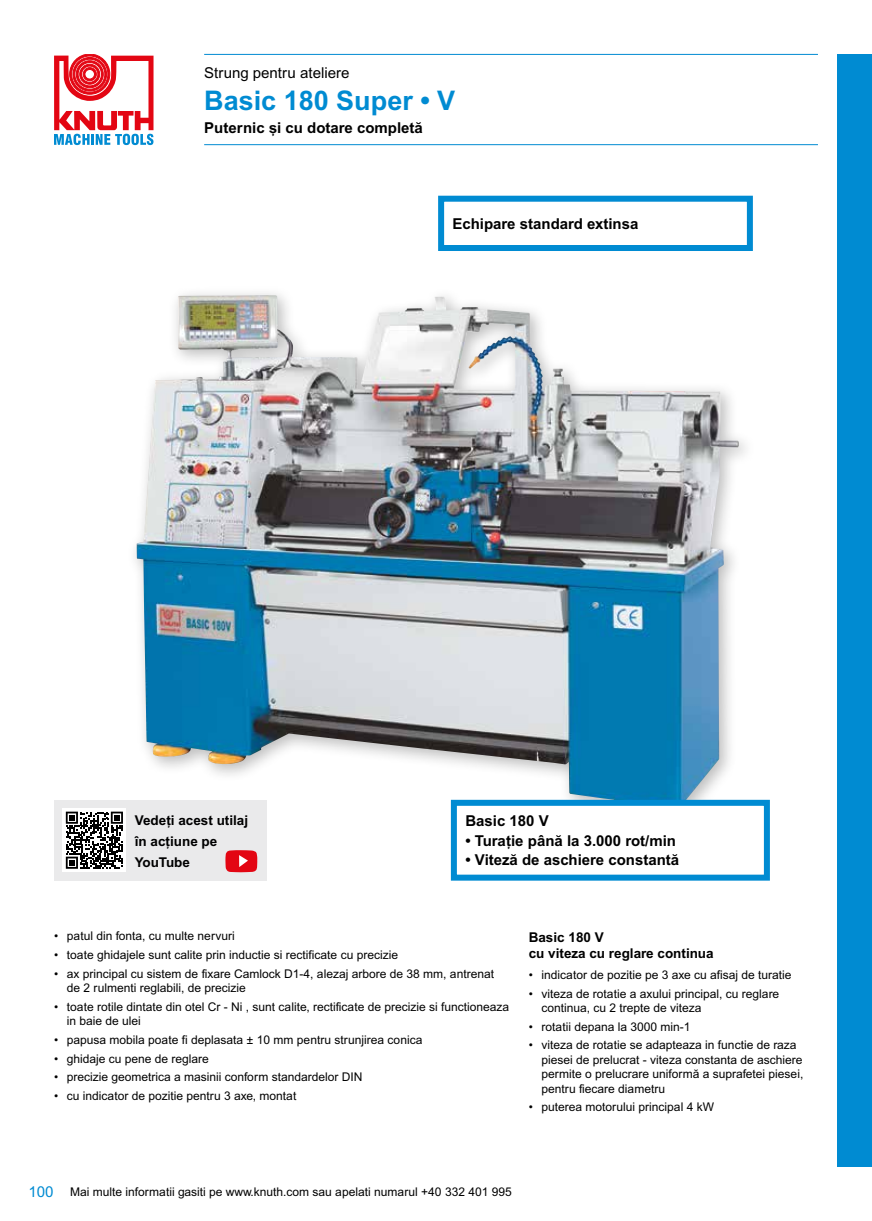
<style>
.page{position:relative;width:872px;height:1221px;background:#fff}
.page>*{position:absolute;margin:0;border:0;box-sizing:border-box;transform-origin:0 0}
.t1{font:700 27px "Arial MT Pro";color:#008bd2}
.t2{font:700 15px "Arial MT Pro";color:#000}
.t3{font:15px "Arial MT Pro";color:#000}
.t4{font:15px "Arial MT Pro";color:#008bd2}
.t5{font:700 13.5px/21px "Arial MT Pro";color:#000}
.t6{font:12px/14.4px "Arial MT Pro";color:#000}
</style>
<div class="page">
<img style="left:136px;top:295px;width:603px;height:523px">
<div style="left:838px;top:54px;width:34px;height:1112px;background:#008bd2"></div>
<svg style="left:54px;top:54px;width:99px;height:91px"></svg>
<hr style="left:204px;top:54px;width:614px;height:1px;background:#008bd2">
<hr style="left:204px;top:144px;width:614px;height:1px;background:#008bd2">
<div style="left:438px;top:196px;width:315px;height:55px;background:#fff;border:6px solid #008bd2"></div>
<div style="left:451px;top:799px;width:319px;height:81px;background:#fff;border:6px solid #008bd2"></div>
<div style="left:54px;top:799px;width:212px;height:81px;background:#eaeaeb"></div>
<svg style="left:225px;top:850px;width:32px;height:22px"></svg>
<div style="left:63px;top:808px;width:63px;height:64px;background:#fff"></div>
<svg style="left:66px;top:811px;width:57px;height:57px"></svg>
<p class="t3" style="left:204px;top:64px;width:147px">Strung pentru ateliere</p>
<h1 class="t1" style="left:204px;top:84px;width:253px">Basic 180 Super • V</h1>
<p class="t2" style="left:204px;top:119px;width:220px">Puternic și cu dotare completă</p>
<p class="t2" style="left:452px;top:215px;width:187px">Echipare standard extinsa</p>
<p class="t5" style="left:135px;top:809px;width:115px">Vedeți acest utilaj în acțiune pe<br>YouTube</p>
<p class="t2" style="left:465px;top:812px;width:85px">Basic 180 V</p>
<p class="t2" style="left:465px;top:831px;width:212px">• Turație până la 3.000 rot/min</p>
<p class="t2" style="left:465px;top:851px;width:215px">• Viteză de aschiere constantă</p>
<p class="t6" style="left:54px;top:929px;width:182px">• patul din fonta, cu multe nervuri</p>
<p class="t6" style="left:54px;top:948px;width:345px">• toate ghidajele sunt calite prin inductie si rectificate cu precizie</p>
<p class="t6" style="left:67px;top:966px;width:429px;text-indent:-13px">• ax principal cu sistem de fixare Camlock D1-4, alezaj arbore de 38 mm, antrenat de 2 rulmenti reglabili, de precizie</p>
<p class="t6" style="left:67px;top:999px;width:444px;text-indent:-13px">• toate rotile dintate din otel Cr - Ni , sunt calite, rectificate de precizie si functioneaza in baie de ulei</p>
<p class="t6" style="left:54px;top:1032px;width:370px">• papusa mobila poate fi deplasata ± 10 mm pentru strunjirea conica</p>
<p class="t6" style="left:54px;top:1051px;width:156px">• ghidaje cu pene de reglare</p>
<p class="t6" style="left:54px;top:1070px;width:310px">• precizie geometrica a masinii conform standardelor DIN</p>
<p class="t6" style="left:54px;top:1088px;width:244px">• cu indicator de pozitie pentru 3 axe, montat</p>
<p class="t5" style="left:529px;top:928px;width:186px;line-height:16.5px">Basic 180 V<br>cu viteza cu reglare continua</p>
<p class="t6" style="left:529px;top:968px;width:264px">• indicator de pozitie pe 3 axe cu afisaj de turatie</p>
<p class="t6" style="left:541px;top:986px;width:239px;text-indent:-13px">• viteza de rotatie a axului principal, cu reglare continua, cu 2 trepte de viteza</p>
<p class="t6" style="left:529px;top:1019px;width:163px">• rotatii depana la 3000 min-1</p>
<p class="t6" style="left:541px;top:1038px;width:263px;text-indent:-13px">• viteza de rotatie se adapteaza in functie de raza piesei de prelucrat - viteza constanta de aschiere permite o prelucrare uniformă a suprafetei piesei, pentru fiecare diametru</p>
<p class="t6" style="left:529px;top:1100px;width:187px">• puterea motorului principal 4 kW</p>
<p class="t4" style="left:28px;top:1182px;width:27px">100</p>
<p class="t6" style="left:70px;top:1184px;width:443px">Mai multe informatii gasiti pe www.knuth.com sau apelati numarul +40 332 401 995</p>
</div>
